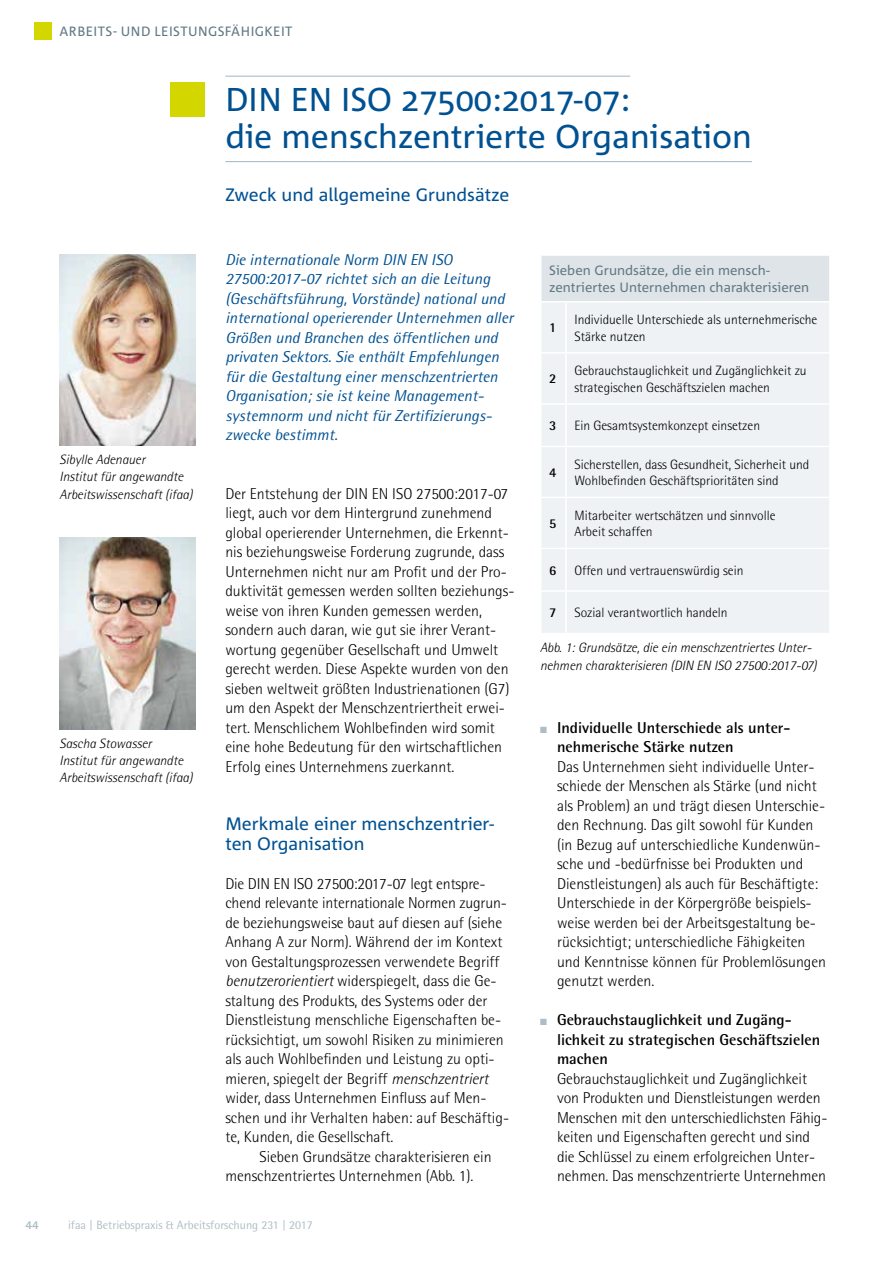
<style>
.page{position:relative;width:893px;height:1263px;background:#fff}
.page>*{position:absolute;margin:0;border:0;box-sizing:border-box;transform-origin:0 0}
.t1{font:33px/37.5px "Corpid C1";color:#005192}
.t2{font:18px/19.5px "Corpid C1";color:#005192}
.t3{font:300 15.75px/19.5px "Rotis Semi Sans";color:#000}
.t4{font:italic 15.75px/19.5px "Rotis Semi Sans";color:#005192}
.t5{font:700 15.75px/19.5px "Rotis Semi Sans";color:#000}
.t6{font:300 13.5px/16.5px "Rotis Semi Sans";color:#000}
.t7{font:italic 300 13.5px/17.2px "Rotis Semi Sans";color:#000}
.t8{font:13.5px/16.5px "Corpid C1";color:#637a85}
.t9{font:13.5px "Corpid C1";letter-spacing:.03em;color:#637a85}
.t10{font:700 13.5px "Rotis Semi Sans";color:#000}
.t11{font:12px "Rotis Semi Sans";color:#aebdc5}
.t12{font:800 12px "Rotis Semi Sans";color:#aebdc5}
.s1{font-style:italic}
.s2{color:#aebdc5}
</style>
<div class="page">
<div style="left:34px;top:22px;width:17px;height:17px;background:#d4d600"></div>
<hr style="left:225px;top:76px;width:405px;height:1px;background:#aebdc5">
<hr style="left:225px;top:161px;width:527px;height:1px;background:#aebdc5">
<div style="left:170px;top:83px;width:34px;height:34px;background:#d4d600"></div>
<div style="left:541px;top:255px;width:289px;height:47px;background:#dee4e8"></div>
<div style="left:542px;top:303px;width:287px;height:330px;background:#eef2f4"></div>
<hr style="left:540px;top:254px;width:26px;height:2px;background:#fff">
<hr style="left:540px;top:256px;width:2px;height:45px;background:#fff">
<hr style="left:566px;top:254px;width:265px;height:2px;background:#fff">
<hr style="left:829px;top:256px;width:2px;height:45px;background:#fff">
<hr style="left:540px;top:301px;width:26px;height:2px;background:#fff">
<hr style="left:566px;top:301px;width:265px;height:2px;background:#fff">
<hr style="left:565px;top:303px;width:2px;height:49px;background:#fff">
<hr style="left:540px;top:352px;width:26px;height:2px;background:#fff">
<hr style="left:566px;top:352px;width:265px;height:2px;background:#fff">
<hr style="left:565px;top:354px;width:2px;height:49px;background:#fff">
<hr style="left:540px;top:403px;width:26px;height:2px;background:#fff">
<hr style="left:566px;top:403px;width:265px;height:2px;background:#fff">
<hr style="left:565px;top:405px;width:2px;height:41px;background:#fff">
<svg style="left:542px;top:446px;width:24px;height:1px"></svg>
<hr style="left:566px;top:446px;width:265px;height:1px;background:#fff">
<hr style="left:565px;top:447px;width:2px;height:50px;background:#fff">
<svg style="left:542px;top:497px;width:24px;height:1px"></svg>
<hr style="left:566px;top:497px;width:265px;height:1px;background:#fff">
<hr style="left:565px;top:498px;width:2px;height:50px;background:#fff">
<svg style="left:542px;top:548px;width:24px;height:1px"></svg>
<hr style="left:566px;top:548px;width:265px;height:1px;background:#fff">
<hr style="left:565px;top:549px;width:2px;height:41px;background:#fff">
<hr style="left:540px;top:590px;width:26px;height:2px;background:#fff">
<hr style="left:566px;top:590px;width:265px;height:2px;background:#fff">
<hr style="left:565px;top:592px;width:2px;height:41px;background:#fff">
<img style="left:60px;top:254px;width:136px;height:192px">
<img style="left:60px;top:538px;width:136px;height:191px">
<p class="t9" style="left:60px;top:23px;width:234px">ARBEITS- UND LEISTUNGSFÄHIGKEIT</p>
<p class="t7" style="left:60px;top:451px;width:134px">Sibylle Adenauer<br>Institut für angewandte<br>Arbeitswissenschaft (ifaa)</p>
<p class="t7" style="left:60px;top:734px;width:134px">Sascha Stowasser<br>Institut für angewandte<br>Arbeitswissenschaft (ifaa)</p>
<h1 class="t1" style="left:225px;top:79px;width:528px">DIN EN ISO 27500:2017-07:<br>die menschzentrierte Organisation</h1>
<p class="t2" style="left:225px;top:184px;width:286px">Zweck und allgemeine Grundsätze</p>
<p class="t4" style="left:225px;top:249px;width:289px">Die internationale Norm DIN EN ISO 27500:2017-07 richtet sich an die Leitung (Geschäftsführung, Vorstände) national und international operierender Unternehmen aller Größen und Branchen des öffentlichen und privaten Sektors. Sie enthält Empfehlungen für die Gestaltung einer menschzentrierten Organisation; sie ist keine Management&shy;systemnorm und nicht für Zertifizierungs&shy;zwecke bestimmt.</p>
<p class="t3" style="left:225px;top:484px;width:291px">Der Entstehung der DIN EN ISO 27500:2017-07 liegt, auch vor dem Hintergrund zunehmend global operierender Unternehmen, die Erkennt&shy;nis beziehungsweise Forderung zugrunde, dass Unternehmen nicht nur am Profit und der Pro&shy;duktivität gemessen werden sollten beziehungs&shy;weise von ihren Kunden gemessen werden, sondern auch daran, wie gut sie ihrer Verant&shy;wortung gegenüber Gesellschaft und Umwelt gerecht werden. Diese Aspekte wurden von den sieben weltweit größten Industrienationen (G7) um den Aspekt der Menschzentriertheit erwei&shy;tert. Menschlichem Wohlbefinden wird somit eine hohe Bedeutung für den wirtschaftlichen Erfolg eines Unternehmens zuerkannt.</p>
<p class="t2" style="left:225px;top:814px;width:270px">Merkmale einer menschzentrier&shy;ten Organisation</p>
<p class="t3" style="left:225px;top:874px;width:285px">Die DIN EN ISO 27500:2017-07 legt entspre&shy;chend relevante internationale Normen zugrun&shy;de beziehungsweise baut auf diesen auf (siehe Anhang A zur Norm). Während der im Kontext von Gestaltungsprozessen verwendete Begriff <span class="s1">benutzerorientiert</span> widerspiegelt, dass die Ge&shy;staltung des Produkts, des Systems oder der Dienstleistung menschliche Eigenschaften be&shy;rücksichtigt, um sowohl Risiken zu minimieren als auch Wohlbefinden und Leistung zu opti&shy;mieren, spiegelt der Begriff <span class="s1">menschzentriert </span>wider, dass Unternehmen Einfluss auf Men&shy;schen und ihr Verhalten haben: auf Beschäftig&shy;te, Kunden, die Gesellschaft.</p>
<p class="t3" style="left:225px;top:1147px;width:268px;text-indent:34px">Sieben Grundsätze charakterisieren ein menschzentriertes Unternehmen (Abb. 1).</p>
<p class="t8" style="left:549px;top:262px;width:262px">Sieben Grundsätze, die ein mensch&shy;zentriertes Unternehmen charakterisieren</p>
<p class="t10" style="left:549px;top:320px;width:9px">1</p>
<p class="t6" style="left:574px;top:311px;width:245px">Individuelle Unterschiede als unternehmerische<br>Stärke nutzen</p>
<p class="t10" style="left:549px;top:371px;width:9px">2</p>
<p class="t6" style="left:574px;top:362px;width:234px">Gebrauchstauglichkeit und Zugänglichkeit zu strategischen Geschäftszielen machen</p>
<p class="t10" style="left:549px;top:417px;width:9px">3</p>
<p class="t6" style="left:574px;top:417px;width:187px">Ein Gesamtsystemkonzept einsetzen</p>
<p class="t10" style="left:549px;top:464px;width:9px">4</p>
<p class="t6" style="left:574px;top:456px;width:236px">Sicherstellen, dass Gesundheit, Sicherheit und<br>Wohlbefinden Geschäftsprioritäten sind</p>
<p class="t10" style="left:549px;top:515px;width:9px">5</p>
<p class="t6" style="left:574px;top:507px;width:203px">Mitarbeiter wertschätzen und sinnvolle<br>Arbeit schaffen</p>
<p class="t10" style="left:549px;top:562px;width:9px">6</p>
<p class="t6" style="left:574px;top:562px;width:170px">Offen und vertrauenswürdig sein</p>
<p class="t10" style="left:549px;top:604px;width:9px">7</p>
<p class="t6" style="left:574px;top:605px;width:155px">Sozial verantwortlich handeln</p>
<p class="t7" style="left:540px;top:639px;width:278px">Abb. 1: Grundsätze, die ein menschzentriertes Unter&shy;nehmen charakterisieren (DIN EN ISO 27500:2017-07)</p>
<p class="t5" style="left:557px;top:717px;width:233px;text-indent:-17px"><span class="s2">■</span> Individuelle Unterschiede als unter&shy;nehmerische Stärke nutzen</p>
<p class="t3" style="left:557px;top:757px;width:271px">Das Unternehmen sieht individuelle Unter&shy;schiede der Menschen als Stärke (und nicht als Problem) an und trägt diesen Unterschie&shy;den Rechnung. Das gilt sowohl für Kunden (in Bezug auf unterschiedliche Kundenwün&shy;sche und -bedürfnisse bei Produkten und Dienstleistungen) als auch für Beschäftigte:<br>Unterschiede in der Körpergröße beispiels&shy;weise werden bei der Arbeitsgestaltung be&shy;rücksichtigt; unterschiedliche Fähigkeiten und Kenntnisse können für Problemlösungen genutzt werden.</p>
<p class="t5" style="left:557px;top:1010px;width:265px;text-indent:-17px"><span class="s2">■</span> Gebrauchstauglichkeit und Zugäng&shy;lichkeit zu strategischen Geschäftszielen machen</p>
<p class="t3" style="left:557px;top:1069px;width:272px">Gebrauchstauglichkeit und Zugänglichkeit von Produkten und Dienstleistungen werden Menschen mit den unterschiedlichsten Fähig&shy;keiten und Eigenschaften gerecht und sind die Schlüssel zu einem erfolgreichen Unter&shy;nehmen. Das menschzentrierte Unternehmen</p>
<p class="t12" style="left:26px;top:1217px;width:15px">44</p>
<p class="t11" style="left:68px;top:1218px;width:246px">ifaa | Betriebspraxis &amp; Arbeitsforschung 231 | 2017</p>
</div>
